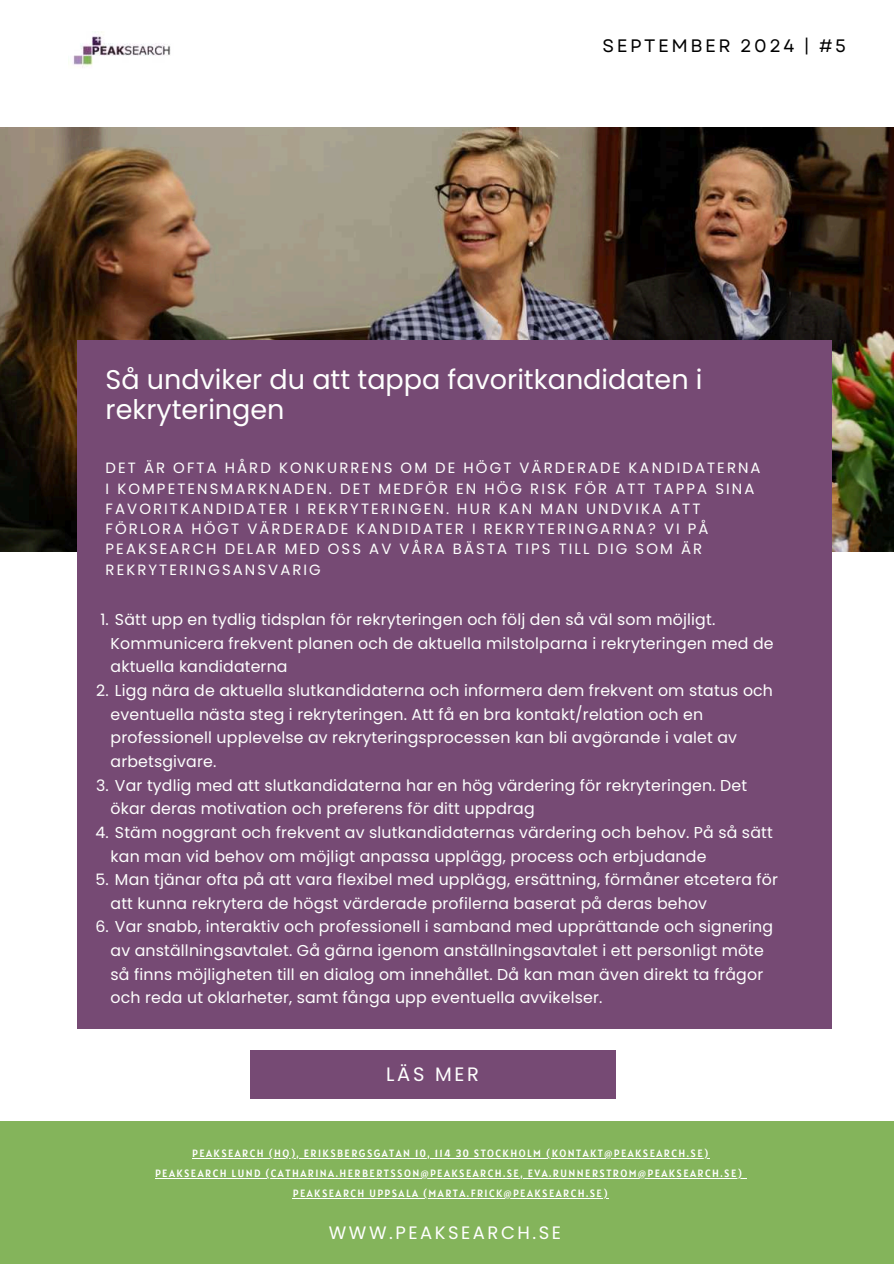
<style>
.page{position:relative;width:894px;height:1264px;background:#fff}
.page>*{position:absolute;margin:0;border:0;box-sizing:border-box;transform-origin:0 0}
.t1{font:27px/29.2px "Poppins";color:#fefffe}
.t2{font:19.35px "Poppins";letter-spacing:.14em;color:#fefffe}
.t3{font:18px "Poppins";letter-spacing:.14em;color:#fff}
.t4{font:18px "Garet";letter-spacing:.14em;color:#000}
.t5{font:15.75px/23.7px "Poppins";letter-spacing:.01em;color:#fefffe}
.t6{font:14.85px/20.2px "Poppins";letter-spacing:.14em;color:#fefffe}
.t7{font:10.5px/20.1px "Alatsi";letter-spacing:.14em;color:#fff;text-align:center}
</style>
<div class="page">
<img style="left:0;top:127px;width:893px;height:424px">
<div style="left:77px;top:340px;width:754px;height:688px;background:#764a74"></div>
<img style="left:73px;top:31px;width:98px;height:37px">
<div style="left:0;top:1120px;width:893px;height:143px;background:#84b45b"></div>
<div style="left:250px;top:1050px;width:365px;height:48px;background:#764a74"></div>
<hr style="left:192px;top:1157px;width:517px;height:1px;background:#fff">
<hr style="left:155px;top:1178px;width:588px;height:1px;background:#fff">
<hr style="left:293px;top:1198px;width:315px;height:1px;background:#fff">
<p class="t4" style="left:602px;top:34px;width:245px">SEPTEMBER 2024 | #5</p>
<h1 class="t1" style="left:106px;top:365px;width:598px">Så undviker du att tappa favoritkandidaten i rekryteringen</h1>
<p class="t6" style="left:106px;top:458px;width:656px">DET ÄR OFTA HÅRD KONKURRENS OM DE HÖGT VÄRDERADE KANDIDATERNA I KOMPETENSMARKNADEN. DET MEDFÖR EN HÖG RISK FÖR ATT TAPPA SINA FAVORITKANDIDATER I REKRYTERINGEN. HUR KAN MAN UNDVIKA ATT FÖRLORA HÖGT VÄRDERADE KANDIDATER I REKRYTERINGARNA? VI PÅ PEAKSEARCH DELAR MED OSS AV VÅRA BÄSTA TIPS TILL DIG SOM ÄR REKRYTERINGSANSVARIG</p>
<p class="t5" style="left:111px;top:608px;width:664px;text-indent:-10px">1. Sätt upp en tydlig tidsplan för rekryteringen och följ den så väl som möjligt.<br>Kommunicera frekvent planen och de aktuella milstolparna i rekryteringen med de aktuella kandidaterna</p>
<p class="t5" style="left:111px;top:678px;width:663px;text-indent:-14px">2. Ligg nära de aktuella slutkandidaterna och informera dem frekvent om status och eventuella nästa steg i rekryteringen. Att få en bra kontakt/relation och en professionell upplevelse av rekryteringsprocessen kan bli avgörande i valet av arbetsgivare.</p>
<p class="t5" style="left:111px;top:773px;width:638px;text-indent:-14px">3. Var tydlig med att slutkandidaterna har en hög värdering för rekryteringen. Det ökar deras motivation och preferens för ditt uppdrag</p>
<p class="t5" style="left:111px;top:820px;width:663px;text-indent:-15px">4. Stäm noggrant och frekvent av slutkandidaternas värdering och behov. På så sätt kan man vid behov om möjligt anpassa upplägg, process och erbjudande</p>
<p class="t5" style="left:111px;top:867px;width:668px;text-indent:-15px">5. Man tjänar ofta på att vara flexibel med upplägg, ersättning, förmåner etcetera för att kunna rekrytera de högst värderade profilerna baserat på deras behov</p>
<p class="t5" style="left:111px;top:915px;width:663px;text-indent:-15px">6. Var snabb, interaktiv och professionell i samband med upprättande och signering av anställningsavtalet. Gå gärna igenom anställningsavtalet i ett personligt möte så finns möjligheten till en dialog om innehållet. Då kan man även direkt ta frågor och reda ut oklarheter, samt fånga upp eventuella avvikelser.</p>
<p class="t2" style="left:386px;top:1062px;width:94px">LÄS MER</p>
<p class="t7" style="left:155px;top:1142px;width:588px">PEAKSEARCH (HQ), ERIKSBERGSGATAN 10, 114 30 STOCKHOLM (KONTAKT@PEAKSEARCH.SE)<br>PEAKSEARCH LUND (CATHARINA.HERBERTSSON@PEAKSEARCH.SE, EVA.RUNNERSTROM@PEAKSEARCH.SE)<br>PEAKSEARCH UPPSALA (MARTA.FRICK@PEAKSEARCH.SE)</p>
<p class="t3" style="left:329px;top:1222px;width:234px">WWW.PEAKSEARCH.SE</p>
</div>
